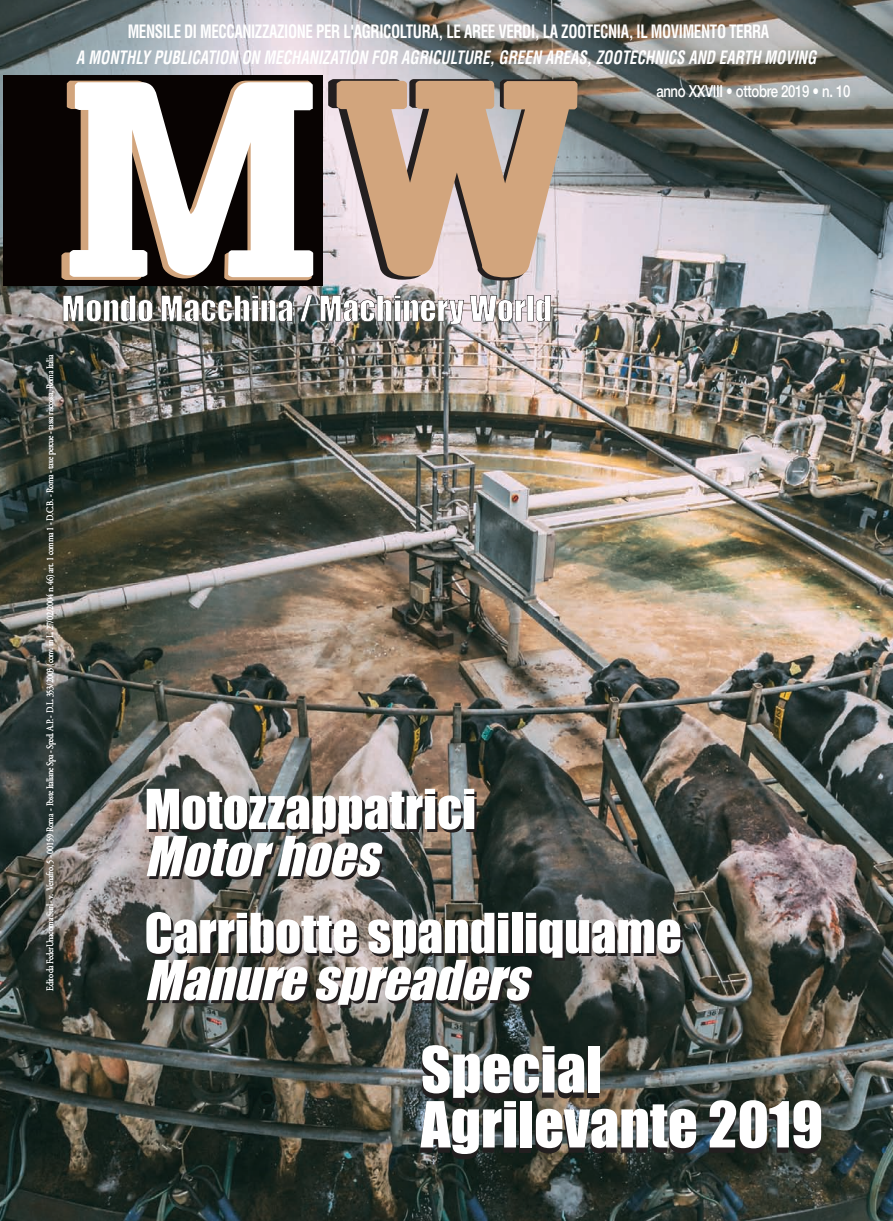
<style>
.page{position:relative;width:893px;height:1221px;background:#fff}
.page>*{position:absolute;margin:0;border:0;box-sizing:border-box;transform-origin:0 0}
.t1{font:58.65px/54.9px "Impact";color:#fff}
.t2{font:50.85px "Impact";color:#fff}
.t3{font:italic 50.85px "Impact";color:#fff}
.t4{font:italic 700 condensed 18px "Helvetica";letter-spacing:.005em;color:#fff;scale:.83 1}
.t5{font:700 condensed 18px "Helvetica";letter-spacing:-.025em;color:#fff;scale:.83 1}
.t6{font:500 16.5px "Helvetica Neue";letter-spacing:-.025em;color:#fff;scale:.8 1}
.t7{font:9.75px "Adobe Garamond";letter-spacing:-.03em;color:#fff;scale:.85 1}
</style>
<div class="page">
<img style="left:0;top:0;width:893px;height:1220px">
<svg style="left:63px;top:295px;width:488px;height:29px"></svg>
<svg style="left:328px;top:79px;width:248px;height:201px"></svg>
<svg style="left:337px;top:81px;width:241px;height:196px;fill:#d2a57d"></svg>
<div style="left:3px;top:75px;width:320px;height:210px;background:#080302"></div>
<svg style="left:61px;top:81px;width:251px;height:199px"></svg>
<svg style="left:70px;top:82px;width:243px;height:195px;fill:#fff"></svg>
<h3 class="t5" style="left:128px;top:22px;width:774px">MENSILE DI MECCANIZZAZIONE PER L'AGRICOLTURA, LE AREE VERDI, LA ZOOTECNIA, IL MOVIMENTO TERRA</h3>
<h3 class="t4" style="left:76px;top:47px;width:893px">A MONTHLY PUBLICATION ON MECHANIZATION FOR AGRICULTURE, GREEN AREAS, ZOOTECHNICS AND EARTH MOVING</h3>
<h3 class="t6" style="left:656px;top:81px;width:244px">anno XXVIII • ottobre 2019 • n. 10</h3>
<p class="t7" style="left:46px;top:990px;width:750px;rotate:-90deg">Edito da FederUnacoma Surl - v. Venafro, 5 - 00159 Roma - Poste Italiane Spa - Sped. A.P. - D.L. 353/2003 (conv. in L. 27/02/2004 n. 46) art. 1 comma 1 - D.C.B. - Roma - taxe percue - tassa riscossa, Roma Italia</p>
<h2 class="t2" style="left:145px;top:777px;width:333px">Motozzappatrici</h2>
<h2 class="t3" style="left:145px;top:824px;width:245px">Motor hoes</h2>
<h2 class="t2" style="left:145px;top:901px;width:539px">Carribotte spandiliquame</h2>
<h2 class="t3" style="left:145px;top:948px;width:395px">Manure spreaders</h2>
<h1 class="t1" style="left:421px;top:1041px;width:404px">Special<br>Agrilevante 2019</h1>
</div>
